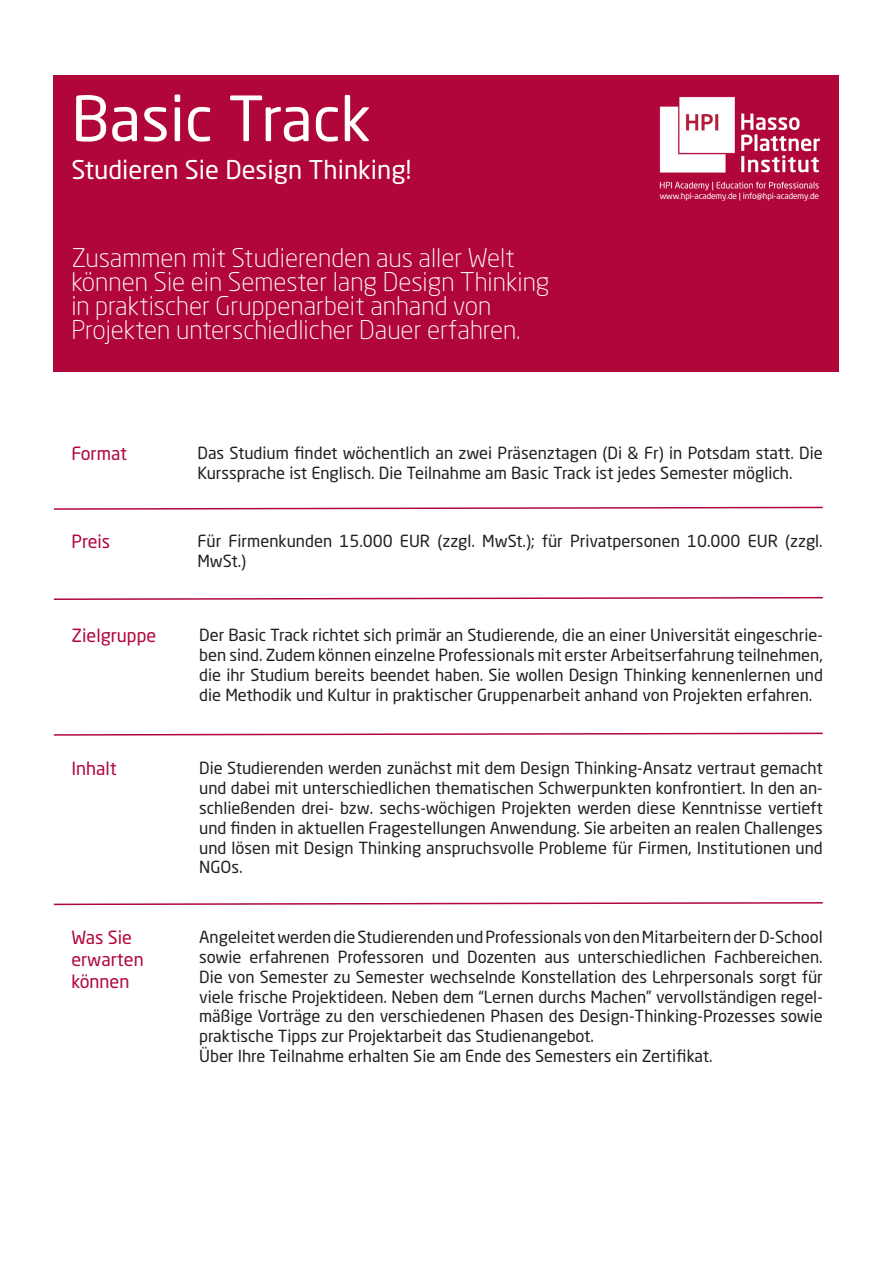
<style>
.page{position:relative;width:893px;height:1263px;background:#fff}
.page>*{position:absolute;margin:0;border:0;box-sizing:border-box;transform-origin:0 0}
.t1{font:61.5px "Neo Sans Std";color:#fff}
.t2{font:300 25.5px/24px "Neo Sans Std";color:#fff}
.t3{font:25.5px "Neo Sans Std";color:#fff}
.t4{font:18px/21.6px "Neo Sans Std";color:#b1063a}
.t5{font:16.5px/19.8px "Neo Sans Std";color:#231f20}
.t6{font:8.4px "Neo Sans Std";letter-spacing:-.015em;color:#fff}
</style>
<div class="page">
<div style="left:54px;top:76px;width:785px;height:296px;background:#b1063a"></div>
<svg style="left:53px;top:596px;width:770px;height:4px"></svg>
<svg style="left:54px;top:506px;width:769px;height:4px"></svg>
<svg style="left:53px;top:732px;width:770px;height:4px"></svg>
<svg style="left:53px;top:902px;width:770px;height:4px"></svg>
<img style="left:659px;top:96px;width:162px;height:95px">
<h1 class="t1" style="left:71px;top:81px;width:301px">Basic Track</h1>
<h2 class="t3" style="left:71px;top:154px;width:341px">Studieren Sie Design Thinking!</h2>
<h2 class="t2" style="left:71px;top:245px;width:480px">Zusammen mit Studierenden aus aller Welt können Sie ein Semester lang Design Thinking in praktischer Gruppenarbeit anhand von Projekten unterschiedlicher Dauer erfahren.</h2>
<p class="t6" style="left:660px;top:191px;width:161px">www.hpi-academy.de | info@hpi-academy.de</p>
<p class="t4" style="left:71px;top:443px;width:57px">Format</p>
<p class="t5" style="left:197px;top:443px;width:627px">Das Studium findet wöchentlich an zwei Präsenztagen (Di &amp; Fr) in Potsdam statt. Die<br>Kurssprache ist Englisch. Die Teilnahme am Basic Track ist jedes Semester möglich.</p>
<p class="t4" style="left:71px;top:531px;width:41px">Preis</p>
<p class="t5" style="left:197px;top:531px;width:627px">Für Firmenkunden 15.000 EUR (zzgl. MwSt.); für Privatpersonen 10.000 EUR (zzgl.<br>MwSt.)</p>
<p class="t4" style="left:71px;top:625px;width:86px">Zielgruppe</p>
<p class="t5" style="left:199px;top:625px;width:625px;text-align:justify">Der Basic Track richtet sich primär an Studierende, die an einer Universität eingeschrie&shy;ben sind. Zudem können einzelne Professionals mit erster Arbeitserfahrung teilnehmen, die ihr Studium bereits beendet haben. Sie wollen Design Thinking kennenlernen und die Methodik und Kultur in praktischer Gruppenarbeit anhand von Projekten erfahren.</p>
<p class="t4" style="left:71px;top:757px;width:47px">Inhalt</p>
<p class="t5" style="left:199px;top:758px;width:625px;text-align:justify">Die Studierenden werden zunächst mit dem Design Thinking-Ansatz vertraut gemacht und dabei mit unterschiedlichen thematischen Schwerpunkten konfrontiert. In den an&shy;schließenden drei- bzw. sechs-wöchigen Projekten werden diese Kenntnisse vertieft und finden in aktuellen Fragestellungen Anwendung. Sie arbeiten an realen Challenges und lösen mit Design Thinking anspruchsvolle Probleme für Firmen, Institutionen und NGOs.</p>
<p class="t4" style="left:71px;top:927px;width:74px">Was Sie erwarten können</p>
<p class="t5" style="left:199px;top:927px;width:625px">Angeleitet werden die Studierenden und Professionals von den Mitarbeitern der D-School sowie erfahrenen Professoren und Dozenten aus unterschiedlichen Fachbereichen.<br>Die von Semester zu Semester wechselnde Konstellation des Lehrpersonals sorgt für viele frische Projektideen. Neben dem “Lernen durchs Machen” vervollständigen regel&shy;mäßige Vorträge zu den verschiedenen Phasen des Design-Thinking-Prozesses sowie praktische Tipps zur Projektarbeit das Studienangebot.<br>Über Ihre Teilnahme erhalten Sie am Ende des Semesters ein Zertifikat.</p>
</div>
